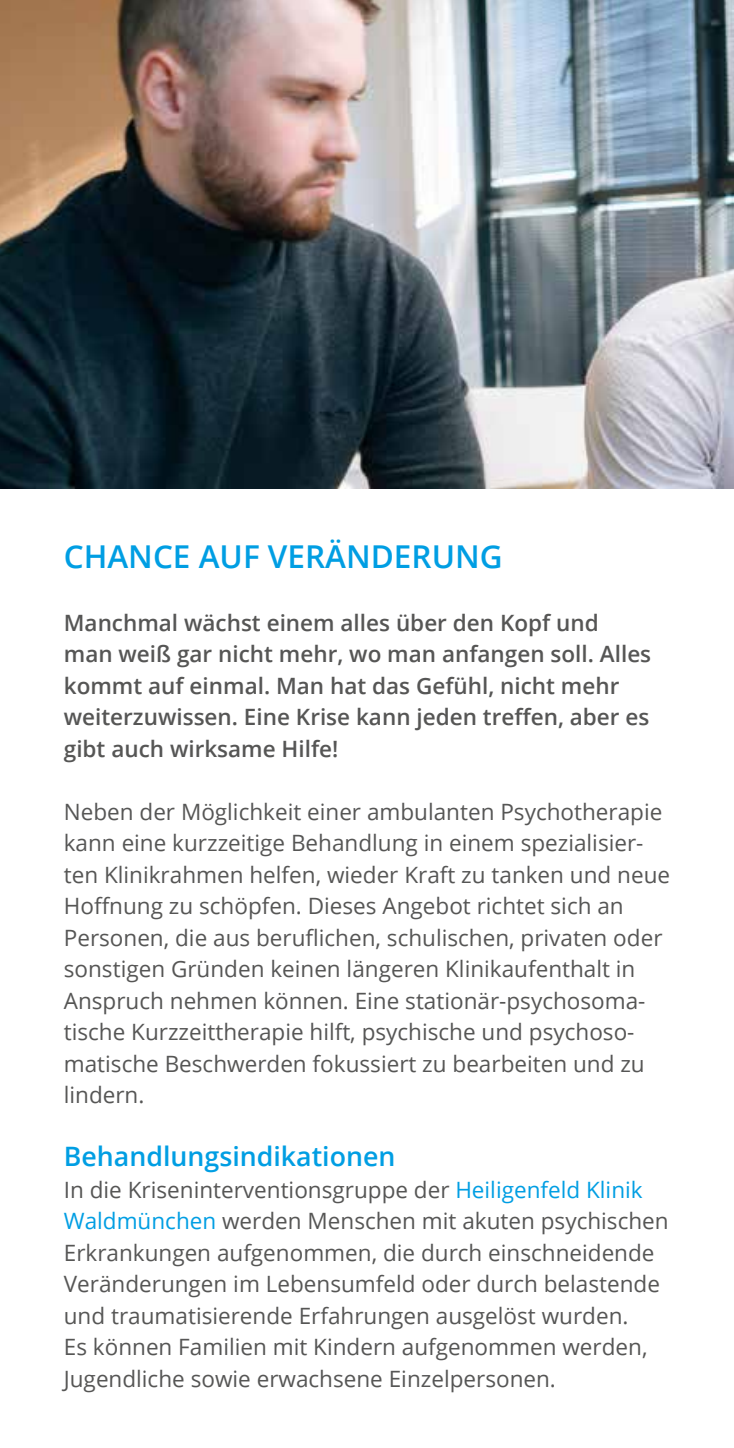
<style>
.page{position:relative;width:734px;height:1448px;background:#fff}
.page>*{position:absolute;margin:0;border:0;box-sizing:border-box;transform-origin:0 0}
.t1{font:600 31.5px "Open Sans";color:#009ee3}
.t2{font:600 26.78px "Open Sans";color:#009ee3}
.t3{font:22.5px/31.5px "Open Sans";color:#565655}
.t4{font:600 22.5px/31.5px "Open Sans";color:#565655}
.s1{color:#009ee3}
</style>
<div class="page">
<img style="left:0;top:0;width:733px;height:488px">
<h1 class="t1" style="left:64px;top:535px;width:440px">CHANCE AUF VERÄNDERUNG</h1>
<p class="t4" style="left:64px;top:606px;width:589px">Manchmal wächst einem alles über den Kopf und man weiß gar nicht mehr, wo man anfangen soll. Alles kommt auf einmal. Man hat das Gefühl, nicht mehr weiterzuwissen. Eine Krise kann jeden treffen, aber es gibt auch wirksame Hilfe!</p>
<p class="t3" style="left:64px;top:795px;width:607px">Neben der Möglichkeit einer ambulanten Psychotherapie kann eine kurzzeitige Behandlung in einem spezialisier&shy;ten Klinikrahmen helfen, wieder Kraft zu tanken und neue Hoffnung zu schöpfen. Dieses Angebot richtet sich an Personen, die aus beruflichen, schulischen, privaten oder sonstigen Gründen keinen längeren Klinikaufenthalt in Anspruch nehmen können. Eine stationär-psychosoma&shy;tische Kurzzeittherapie hilft, psychische und psychoso&shy;matische Beschwerden fokussiert zu bearbeiten und zu lindern.</p>
<p class="t2" style="left:64px;top:1138px;width:333px">Behandlungsindikationen</p>
<p class="t3" style="left:64px;top:1173px;width:606px">In die Kriseninterventionsgruppe der <span class="s1">Heiligenfeld Klinik Waldmünchen</span> werden Menschen mit akuten psychischen Erkrankungen aufgenommen, die durch einschneidende Veränderungen im Lebensumfeld oder durch belastende und traumatisierende Erfahrungen ausgelöst wurden.<br>Es können Familien mit Kindern aufgenommen werden, Jugendliche sowie erwachsene Einzelpersonen.</p>
</div>
